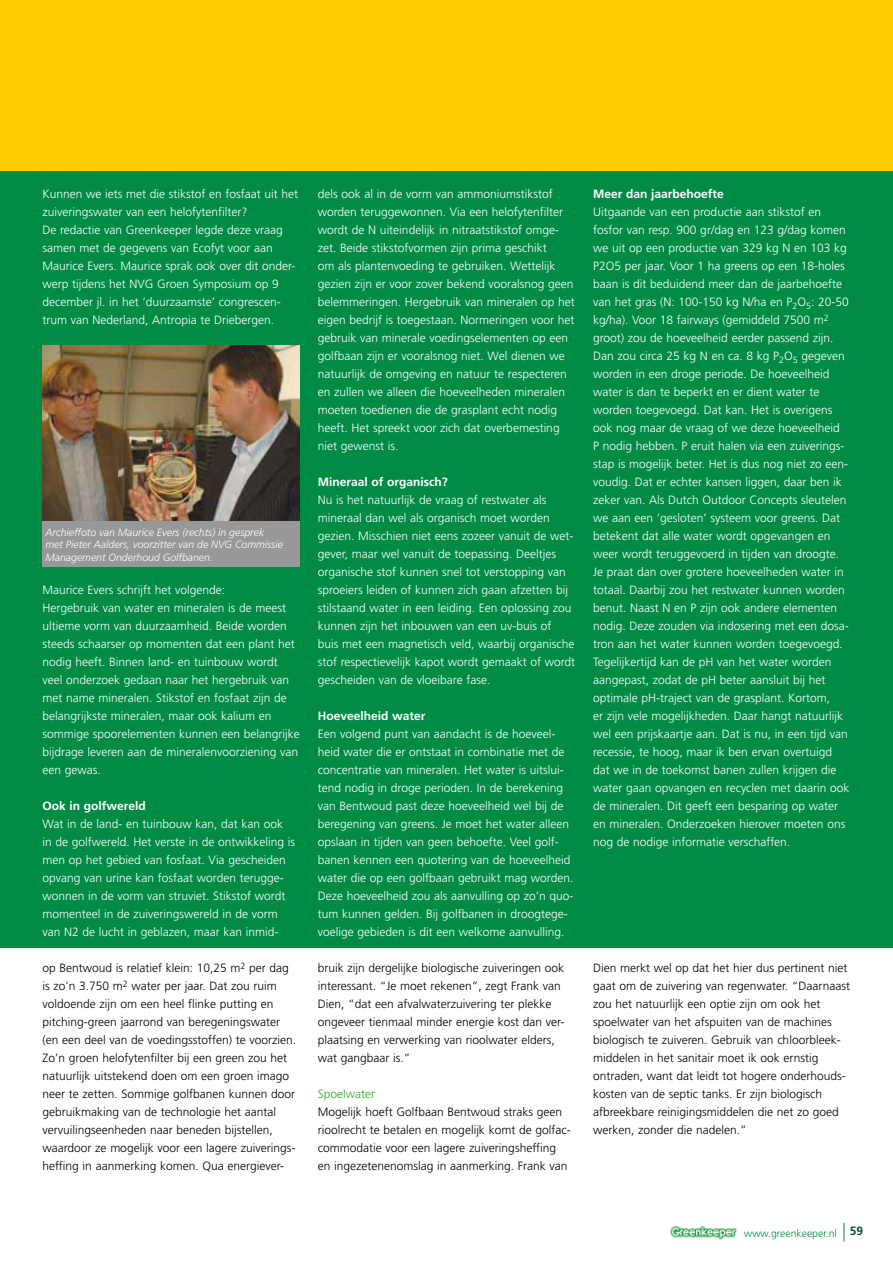
<style>
.page{position:relative;width:893px;height:1263px;background:#fff}
.page>*{position:absolute;margin:0;border:0;box-sizing:border-box;transform-origin:0 0}
.t1{font:300 12px/18px "Frutiger";color:#fff}
.t2{font:300 12px/18px "Frutiger";color:#000}
.t3{font:700 12px "Frutiger";color:#fff}
.t4{font:300 12px "Frutiger";color:#35a32c}
.t5{font:italic 300 10.5px/12.6px "Frutiger";color:#fff}
.t6{font:300 10.5px "Frutiger";color:#008b45}
.s1{font-weight:700;font-size:12px;color:#00523c}
</style>
<div class="page">
<svg style="left:844px;top:1223px;width:1px;height:18px"></svg>
<img style="left:670px;top:1225px;width:67px;height:15px">
<div style="left:0;top:157px;width:893px;height:791px;background:#008b45"></div>
<img style="left:43px;top:345px;width:257px;height:176px">
<div style="left:43px;top:521px;width:257px;height:46px;background:#97989a"></div>
<div style="left:0;top:0;width:893px;height:170px;background:#fecc00"></div>
<p class="t1" style="left:43px;top:185px;width:257px">Kunnen we iets met die stikstof en fosfaat uit het zuiveringswater van een helofytenfilter?<br>De redactie van Greenkeeper legde deze vraag samen met de gegevens van Ecofyt voor aan Maurice Evers. Maurice sprak ook over dit onder&shy;werp tijdens het NVG Groen Symposium op 9 december jl. in het ‘duurzaamste’ congrescen&shy;trum van Nederland, Antropia te Driebergen.</p>
<p class="t5" style="left:45px;top:525px;width:239px">Archieffoto van Maurice Evers (rechts) in gesprek met Pieter Aalders, voorzitter van de NVG Commissie<br>Management Onderhoud Golfbanen.</p>
<p class="t1" style="left:43px;top:581px;width:259px">Maurice Evers schrijft het volgende:<br>Hergebruik van water en mineralen is de meest ultieme vorm van duurzaamheid. Beide worden steeds schaarser op momenten dat een plant het nodig heeft. Binnen land- en tuinbouw wordt veel onderzoek gedaan naar het hergebruik van met name mineralen. Stikstof en fosfaat zijn de belangrijkste mineralen, maar ook kalium en sommige spoorelementen kunnen een belangrijke bijdrage leveren aan de mineralenvoorziening van een gewas.</p>
<p class="t3" style="left:43px;top:799px;width:105px">Ook in golfwereld</p>
<p class="t1" style="left:43px;top:815px;width:254px">Wat in de land- en tuinbouw kan, dat kan ook in de golfwereld. Het verste in de ontwikkeling is men op het gebied van fosfaat. Via gescheiden opvang van urine kan fosfaat worden terugge&shy;wonnen in de vorm van struviet. Stikstof wordt momenteel in de zuiveringswereld in de vorm van N2 de lucht in geblazen, maar kan inmid-</p>
<p class="t1" style="left:318px;top:185px;width:259px">dels ook al in de vorm van ammoniumstikstof worden teruggewonnen. Via een helofytenfilter wordt de N uiteindelijk in nitraatstikstof omge&shy;zet. Beide stikstofvormen zijn prima geschikt<br>om als plantenvoeding te gebruiken. Wettelijk gezien zijn er voor zover bekend vooralsnog geen belemmeringen. Hergebruik van mineralen op het eigen bedrijf is toegestaan. Normeringen voor het gebruik van minerale voedingselementen op een golfbaan zijn er vooralsnog niet. Wel dienen we natuurlijk de omgeving en natuur te respecteren en zullen we alleen die hoeveelheden mineralen moeten toedienen die de grasplant echt nodig heeft. Het spreekt voor zich dat overbemesting niet gewenst is.</p>
<p class="t3" style="left:318px;top:475px;width:132px">Mineraal of organisch?</p>
<p class="t1" style="left:318px;top:491px;width:259px">Nu is het natuurlijk de vraag of restwater als mineraal dan wel als organisch moet worden gezien. Misschien niet eens zozeer vanuit de wet&shy;gever, maar wel vanuit de toepassing. Deeltjes organische stof kunnen snel tot verstopping van sproeiers leiden of kunnen zich gaan afzetten bij stilstaand water in een leiding. Een oplossing zou kunnen zijn het inbouwen van een uv-buis of buis met een magnetisch veld, waarbij organische stof respectievelijk kapot wordt gemaakt of wordt gescheiden van de vloeibare fase.</p>
<p class="t3" style="left:318px;top:709px;width:109px">Hoeveelheid water</p>
<p class="t1" style="left:318px;top:725px;width:257px">Een volgend punt van aandacht is de hoeveel&shy;heid water die er ontstaat in combinatie met de concentratie van mineralen. Het water is uitslui&shy;tend nodig in droge perioden. In de berekening van Bentwoud past deze hoeveelheid wel bij de beregening van greens. Je moet het water alleen opslaan in tijden van geen behoefte. Veel golf&shy;banen kennen een quotering van de hoeveelheid water die op een golfbaan gebruikt mag worden.<br>Deze hoeveelheid zou als aanvulling op zo’n quo&shy;tum kunnen gelden. Bij golfbanen in droogtege&shy;voelige gebieden is dit een welkome aanvulling.</p>
<p class="t2" style="left:43px;top:959px;width:255px">op Bentwoud is relatief klein: 10,25 m<sup>2</sup> per dag is zo’n 3.750 m<sup>2</sup> water per jaar. Dat zou ruim voldoende zijn om een heel flinke putting en pitching-green jaarrond van beregeningswater (en een deel van de voedingsstoffen) te voorzien.<br>Zo’n groen helofytenfilter bij een green zou het natuurlijk uitstekend doen om een groen imago neer te zetten. Sommige golfbanen kunnen door gebruikmaking van de technologie het aantal vervuilingseenheden naar beneden bijstellen, waardoor ze mogelijk voor een lagere zuiverings&shy;heffing in aanmerking komen. Qua energiever-</p>
<p class="t2" style="left:318px;top:959px;width:248px">bruik zijn dergelijke biologische zuiveringen ook interessant. “Je moet rekenen”, zegt Frank van Dien, “dat een afvalwaterzuivering ter plekke ongeveer tienmaal minder energie kost dan ver&shy;plaatsing en verwerking van rioolwater elders, wat gangbaar is.”</p>
<p class="t4" style="left:318px;top:1087px;width:59px">Spoelwater</p>
<p class="t2" style="left:318px;top:1103px;width:254px">Mogelijk hoeft Golfbaan Bentwoud straks geen rioolrecht te betalen en mogelijk komt de golfac&shy;commodatie voor een lagere zuiveringsheffing en ingezetenenomslag in aanmerking. Frank van</p>
<p class="t3" style="left:593px;top:187px;width:132px">Meer dan jaarbehoefte</p>
<p class="t1" style="left:593px;top:203px;width:258px">Uitgaande van een productie aan stikstof en fosfor van resp. 900 gr/dag en 123 g/dag komen we uit op een productie van 329 kg N en 103 kg P2O5 per jaar. Voor 1 ha greens op een 18-holes baan is dit beduidend meer dan de jaarbehoefte van het gras (N: 100-150 kg N/ha en P<sub>2</sub>O<sub>5</sub>: 20-50 kg/ha). Voor 18 fairways (gemiddeld 7500 m<sup>2 </sup>groot) zou de hoeveelheid eerder passend zijn.<br>Dan zou circa 25 kg N en ca. 8 kg P<sub>2</sub>O<sub>5</sub> gegeven worden in een droge periode. De hoeveelheid water is dan te beperkt en er dient water te worden toegevoegd. Dat kan. Het is overigens ook nog maar de vraag of we deze hoeveelheid<br>P nodig hebben. P eruit halen via een zuiverings&shy;stap is mogelijk beter. Het is dus nog niet zo een&shy;voudig. Dat er echter kansen liggen, daar ben ik zeker van. Als Dutch Outdoor Concepts sleutelen we aan een ‘gesloten’ systeem voor greens. Dat betekent dat alle water wordt opgevangen en weer wordt teruggevoerd in tijden van droogte.<br>Je praat dan over grotere hoeveelheden water in totaal. Daarbij zou het restwater kunnen worden benut. Naast N en P zijn ook andere elementen nodig. Deze zouden via indosering met een dosa&shy;tron aan het water kunnen worden toegevoegd.<br>Tegelijkertijd kan de pH van het water worden aangepast, zodat de pH beter aansluit bij het optimale pH-traject van de grasplant. Kortom,<br>er zijn vele mogelijkheden. Daar hangt natuurlijk wel een prijskaartje aan. Dat is nu, in een tijd van recessie, te hoog, maar ik ben ervan overtuigd dat we in de toekomst banen zullen krijgen die water gaan opvangen en recyclen met daarin ook de mineralen. Dit geeft een besparing op water en mineralen. Onderzoeken hierover moeten ons nog de nodige informatie verschaffen.</p>
<p class="t2" style="left:593px;top:959px;width:258px">Dien merkt wel op dat het hier dus pertinent niet gaat om de zuivering van regenwater. “Daarnaast zou het natuurlijk een optie zijn om ook het spoelwater van het afspuiten van de machines biologisch te zuiveren. Gebruik van chloorbleek&shy;middelen in het sanitair moet ik ook ernstig ontraden, want dat leidt tot hogere onderhouds&shy;kosten van de septic tanks. Er zijn biologisch afbreekbare reinigingsmiddelen die net zo goed werken, zonder die nadelen.”</p>
<p class="t6" style="left:744px;top:1227px;width:121px">www.greenkeeper.nl <span class="s1">59</span></p>
</div>
